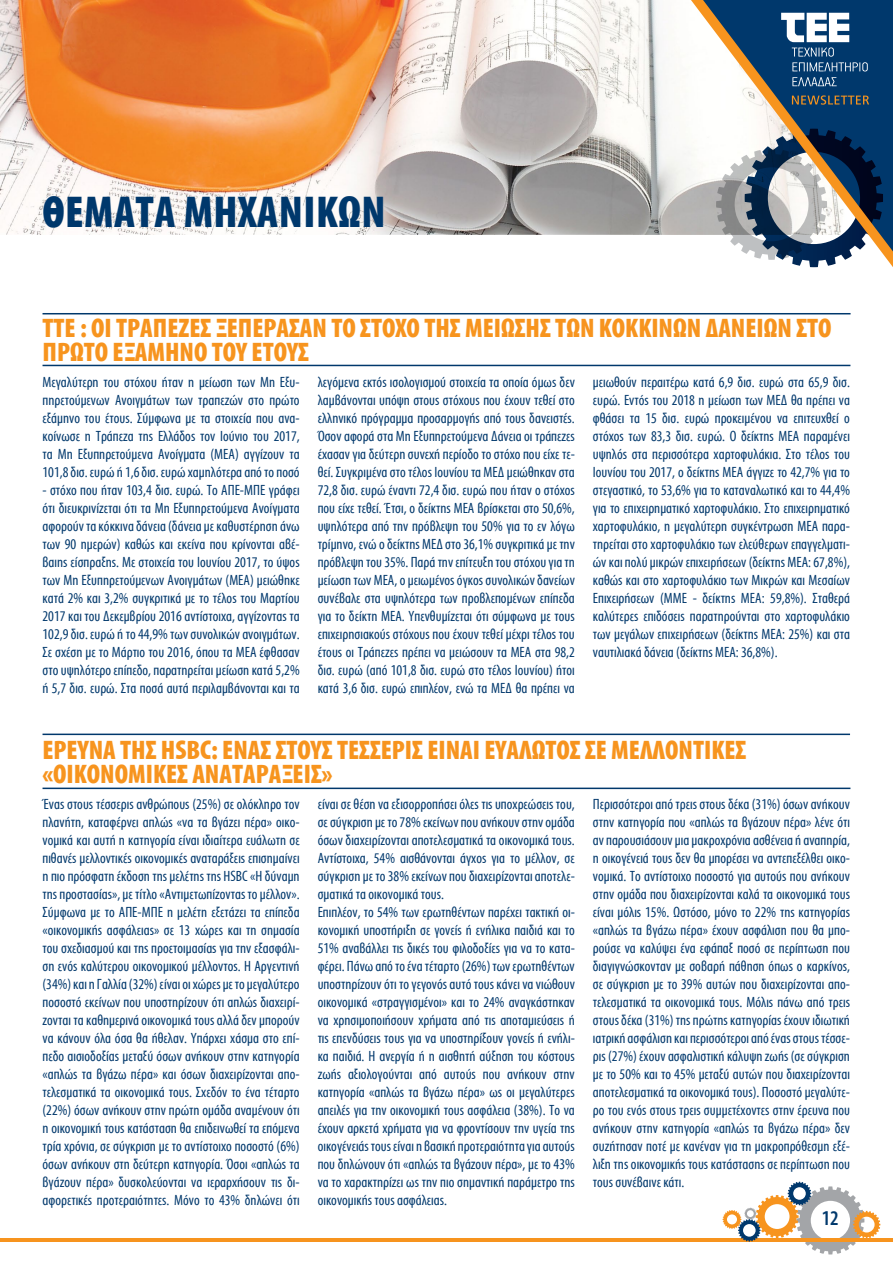
<style>
.page{position:relative;width:893px;height:1263px;background:#fff}
.page>*{position:absolute;margin:0;border:0;box-sizing:border-box;transform-origin:0 0}
.t1{font:700 45px "Myriad Condensed Greek";letter-spacing:.01em;color:#00386c}
.t2{font:700 27px "Myriad Condensed Greek";color:#f7941e}
.t3{font:500 21px "Myriad Condensed Greek";color:#00386c}
.t4{font:15px/18px "Myriad Condensed Greek";color:#00386c;text-align:justify}
</style>
<div class="page">
<hr style="left:0;top:1238px;width:893px;height:3px;background:#f7941e">
<svg style="left:723px;top:1182px;width:157px;height:72px"></svg>
<img style="left:0;top:0;width:691px;height:234px">
<svg style="left:691px;top:0;width:202px;height:267px"></svg>
<svg style="left:792px;top:95px;width:77px;height:10px"></svg>
<svg style="left:781px;top:13px;width:87px;height:58px"></svg>
<svg style="left:792px;top:77px;width:45px;height:9px"></svg>
<hr style="left:43px;top:313px;width:808px;height:1px;background:#00386c">
<hr style="left:43px;top:734px;width:807px;height:1px;background:#00386c">
<hr style="left:43px;top:365px;width:807px;height:1px;background:#00386c">
<hr style="left:43px;top:788px;width:807px;height:1px;background:#00386c">
<h1 class="t1" style="left:43px;top:189px;width:345px">ΘΕΜΑΤΑ ΜΗΧΑΝΙΚΩΝ</h1>
<h2 class="t2" style="left:43px;top:314px;width:87px">ΤτΕ : Οι τράπε</h2>
<h2 class="t2" style="left:179px;top:314px;width:51px">ζες ξεπέρασαν</h2>
<h2 class="t2" style="left:331px;top:314px;width:42px">το στόχο</h2>
<h2 class="t2" style="left:424px;top:314px;width:54px">της μείωσης</h2>
<h2 class="t2" style="left:555px;top:314px;width:58px">των κόκκινων</h2>
<h2 class="t2" style="left:706px;top:314px;width:26px">δανείων</h2>
<h2 class="t2" style="left:796px;top:314px;width:13px">στο</h2>
<h2 class="t2" style="left:43px;top:338px;width:14px">πρώτο</h2>
<h2 class="t2" style="left:113px;top:338px;width:15px">εξάμηνο</h2>
<h2 class="t2" style="left:212px;top:338px;width:52px">του έτους</h2>
<p class="t4" style="left:43px;top:374px;width:259px">Μεγαλύτερη του στόχου ήταν η μείωση των Μη Εξυ&shy;πηρετούμενων Ανοιγμάτων των τραπεζών στο πρώτο εξάμηνο του έτους. Σύμφωνα με τα στοιχεία που ανα&shy;κοίνωσε η Τράπεζα της Ελλάδος τον Ιούνιο του 2017, τα Μη Εξυπηρετούμενα Ανοίγματα (ΜΕΑ) αγγίζουν τα 101,8 δισ. ευρώ ή 1,6 δισ. ευρώ χαμηλότερα από το ποσό</p>
<p class="t4" style="left:43px;top:482px;width:259px">- στόχο που ήταν 103,4 δισ. ευρώ. Το ΑΠΕ-ΜΠΕ γράφει ότι διευκρινίζεται ότι τα Μη Εξυπηρετούμενα Ανοίγματα αφορούν τα κόκκινα δάνεια (δάνεια με καθυστέρηση άνω των 90 ημερών) καθώς και εκείνα που κρίνονται αβέ&shy;βαιης είσπραξης. Με στοιχεία του Ιουνίου 2017, το ύψος των Μη Εξυπηρετούμενων Ανοιγμάτων (ΜΕΑ) μειώθηκε κατά 2% και 3,2% συγκριτικά με το τέλος του Μαρτίου 2017 και του Δεκεμβρίου 2016 αντίστοιχα, αγγίζοντας τα 102,9 δισ. ευρώ ή το 44,9% των συνολικών ανοιγμάτων.<br>Σε σχέση με το Μάρτιο του 2016, όπου τα ΜΕΑ έφθασαν στο υψηλότερο επίπεδο, παρατηρείται μείωση κατά 5,2% ή 5,7 δισ. ευρώ. Στα ποσά αυτά περιλαμβάνονται και τα</p>
<p class="t4" style="left:318px;top:374px;width:259px">λεγόμενα εκτός ισολογισμού στοιχεία τα οποία όμως δεν λαμβάνονται υπόψη στους στόχους που έχουν τεθεί στο ελληνικό πρόγραμμα προσαρμογής από τους δανειστές.<br>Όσον αφορά στα Μη Εξυπηρετούμενα Δάνεια οι τράπεζες έχασαν για δεύτερη συνεχή περίοδο το στόχο που είχε τε&shy;θεί. Συγκριμένα στο τέλος Ιουνίου τα ΜΕΔ μειώθηκαν στα 72,8 δισ. ευρώ έναντι 72,4 δισ. ευρώ που ήταν ο στόχος που είχε τεθεί. Έτσι, ο δείκτης ΜΕΑ βρίσκεται στο 50,6%, υψηλότερα από την πρόβλεψη του 50% για το εν λόγω τρίμηνο, ενώ ο δείκτης ΜΕΔ στο 36,1% συγκριτικά με την πρόβλεψη του 35%. Παρά την επίτευξη του στόχου για τη μείωση των ΜΕΑ, ο μειωμένος όγκος συνολικών δανείων συνέβαλε στα υψηλότερα των προβλεπομένων επίπεδα για το δείκτη ΜΕΑ. Υπενθυμίζεται ότι σύμφωνα με τους επιχειρησιακούς στόχους που έχουν τεθεί μέχρι τέλος του έτους οι Τράπεζες πρέπει να μειώσουν τα ΜΕΑ στα 98,2 δισ. ευρώ (από 101,8 δισ. ευρώ στο τέλος Ιουνίου) ήτοι κατά 3,6 δισ. ευρώ επιπλέον, ενώ τα ΜΕΔ θα πρέπει να</p>
<p class="t4" style="left:593px;top:374px;width:259px">μειωθούν περαιτέρω κατά 6,9 δισ. ευρώ στα 65,9 δισ. ευρώ. Εντός του 2018 η μείωση των ΜΕΔ θα πρέπει να φθάσει τα 15 δισ. ευρώ προκειμένου να επιτευχθεί ο στόχος των 83,3 δισ. ευρώ. Ο δείκτης ΜΕΑ παραμένει υψηλός στα περισσότερα χαρτοφυλάκια. Στο τέλος του Ιουνίου του 2017, ο δείκτης ΜΕΑ άγγιζε το 42,7% για το στεγαστικό, το 53,6% για το καταναλωτικό και το 44,4% για το επιχειρηματικό χαρτοφυλάκιο. Στο επιχειρηματικό χαρτοφυλάκιο, η μεγαλύτερη συγκέντρωση ΜΕΑ παρα&shy;τηρείται στο χαρτοφυλάκιο των ελεύθερων επαγγελματι&shy;ών και πολύ μικρών επιχειρήσεων (δείκτης ΜΕΑ: 67,8%), καθώς και στο χαρτοφυλάκιο των Μικρών και Μεσαίων Επιχειρήσεων (ΜΜΕ - δείκτης ΜΕΑ: 59,8%). Σταθερά καλύτερες επιδόσεις παρατηρούνται στο χαρτοφυλάκιο των μεγάλων επιχειρήσεων (δείκτης ΜΕΑ: 25%) και στα ναυτιλιακά δάνεια (δείκτης ΜΕΑ: 36,8%).</p>
<h2 class="t2" style="left:43px;top:736px;width:13px">Έρευνα</h2>
<h2 class="t2" style="left:120px;top:736px;width:115px">της HSBC: Ένας</h2>
<h2 class="t2" style="left:276px;top:736px;width:13px">στους</h2>
<h2 class="t2" style="left:337px;top:736px;width:12px">τέσσερις</h2>
<h2 class="t2" style="left:427px;top:736px;width:11px">είναι</h2>
<h2 class="t2" style="left:484px;top:736px;width:13px">ευάλωτος</h2>
<h2 class="t2" style="left:585px;top:736px;width:40px">σε μελλοντικές</h2>
<h2 class="t2" style="left:43px;top:760px;width:24px">«οικονομικές</h2>
<h2 class="t2" style="left:192px;top:760px;width:13px">αναταράξεις</h2>
<h2 class="t2" style="left:322px;top:760px;width:12px">»</h2>
<p class="t4" style="left:43px;top:796px;width:259px">Ένας στους τέσσερις ανθρώπους (25%) σε ολόκληρο τον πλανήτη, καταφέρνει απλώς «να τα βγάζει πέρα» οικο&shy;νομικά και αυτή η κατηγορία είναι ιδιαίτερα ευάλωτη σε πιθανές μελλοντικές οικονομικές αναταράξεις επισημαίνει η πιο πρόσφατη έκδοση της μελέτης της HSBC «Η δύναμη της προστασίας», με τίτλο «Αντιμετωπίζοντας το μέλλον».<br>Σύμφωνα με το ΑΠΕ-ΜΠΕ η μελέτη εξετάζει τα επίπεδα «οικονομικής ασφάλειας» σε 13 χώρες και τη σημασία του σχεδιασμού και της προετοιμασίας για την εξασφάλι&shy;ση ενός καλύτερου οικονομικού μέλλοντος. Η Αργεντινή (34%) και η Γαλλία (32%) είναι οι χώρες με το μεγαλύτερο ποσοστό εκείνων που υποστηρίζουν ότι απλώς διαχειρί&shy;ζονται τα καθημερινά οικονομικά τους αλλά δεν μπορούν να κάνουν όλα όσα θα ήθελαν. Υπάρχει χάσμα στο επί&shy;πεδο αισιοδοξίας μεταξύ όσων ανήκουν στην κατηγορία «απλώς τα βγάζω πέρα» και όσων διαχειρίζονται απο&shy;τελεσματικά τα οικονομικά τους. Σχεδόν το ένα τέταρτο (22%) όσων ανήκουν στην πρώτη ομάδα αναμένουν ότι η οικονομική τους κατάσταση θα επιδεινωθεί τα επόμενα τρία χρόνια, σε σύγκριση με το αντίστοιχο ποσοστό (6%) όσων ανήκουν στη δεύτερη κατηγορία. Όσοι «απλώς τα βγάζουν πέρα» δυσκολεύονται να ιεραρχήσουν τις δι&shy;αφορετικές προτεραιότητες. Μόνο το 43% δηλώνει ότι</p>
<p class="t4" style="left:318px;top:796px;width:259px;text-align:left">είναι σε θέση να εξισορροπήσει όλες τις υποχρεώσεις του, σε σύγκριση με το 78% εκείνων που ανήκουν στην ομάδα όσων διαχειρίζονται αποτελεσματικά τα οικονομικά τους.<br>Αντίστοιχα, 54% αισθάνονται άγχος για το μέλλον, σε σύγκριση με το 38% εκείνων που διαχειρίζονται αποτελε&shy;σματικά τα οικονομικά τους.<br>Επιπλέον, το 54% των ερωτηθέντων παρέχει τακτική οι&shy;κονομική υποστήριξη σε γονείς ή ενήλικα παιδιά και το 51% αναβάλλει τις δικές του φιλοδοξίες για να το κατα&shy;φέρει. Πάνω από το ένα τέταρτο (26%) των ερωτηθέντων υποστηρίζουν ότι το γεγονός αυτό τους κάνει να νιώθουν οικονομικά «στραγγισμένοι» και το 24% αναγκάστηκαν να χρησιμοποιήσουν χρήματα από τις αποταμιεύσεις ή τις επενδύσεις τους για να υποστηρίξουν γονείς ή ενήλι&shy;κα παιδιά. Η ανεργία ή η αισθητή αύξηση του κόστους ζωής αξιολογούνται από αυτούς που ανήκουν στην κατηγορία «απλώς τα βγάζω πέρα» ως οι μεγαλύτερες απειλές για την οικονομική τους ασφάλεια (38%). Το να έχουν αρκετά χρήματα για να φροντίσουν την υγεία της οικογένειάς τους είναι η βασική προτεραιότητα για αυτούς που δηλώνουν ότι «απλώς τα βγάζουν πέρα», με το 43% να το χαρακτηρίζει ως την πιο σημαντική παράμετρο της οικονομικής τους ασφάλειας.</p>
<p class="t4" style="left:593px;top:796px;width:259px">Περισσότεροι από τρεις στους δέκα (31%) όσων ανήκουν στην κατηγορία που «απλώς τα βγάζουν πέρα» λένε ότι αν παρουσιάσουν μια μακροχρόνια ασθένεια ή αναπηρία, η οικογένειά τους δεν θα μπορέσει να αντεπεξέλθει οικο&shy;νομικά. Το αντίστοιχο ποσοστό για αυτούς που ανήκουν στην ομάδα που διαχειρίζονται καλά τα οικονομικά τους είναι μόλις 15%. Ωστόσο, μόνο το 22% της κατηγορίας «απλώς τα βγάζω πέρα» έχουν ασφάλιση που θα μπο&shy;ρούσε να καλύψει ένα εφάπαξ ποσό σε περίπτωση που διαγιγνώσκονταν με σοβαρή πάθηση όπως ο καρκίνος, σε σύγκριση με το 39% αυτών που διαχειρίζονται απο&shy;τελεσματικά τα οικονομικά τους. Μόλις πάνω από τρεις στους δέκα (31%) της πρώτης κατηγορίας έχουν ιδιωτική ιατρική ασφάλιση και περισσότεροι από ένας στους τέσσε&shy;ρις (27%) έχουν ασφαλιστική κάλυψη ζωής (σε σύγκριση με το 50% και το 45% μεταξύ αυτών που διαχειρίζονται αποτελεσματικά τα οικονομικά τους). Ποσοστό μεγαλύτε&shy;ρο του ενός στους τρεις συμμετέχοντες στην έρευνα που ανήκουν στην κατηγορία «απλώς τα βγάζω πέρα» δεν συζήτησαν ποτέ με κανέναν για τη μακροπρόθεσμη εξέ&shy;λιξη της οικονομικής τους κατάστασης σε περίπτωση που τους συνέβαινε κάτι.</p>
<h3 class="t3" style="left:822px;top:1208px;width:19px">12</h3>
</div>
